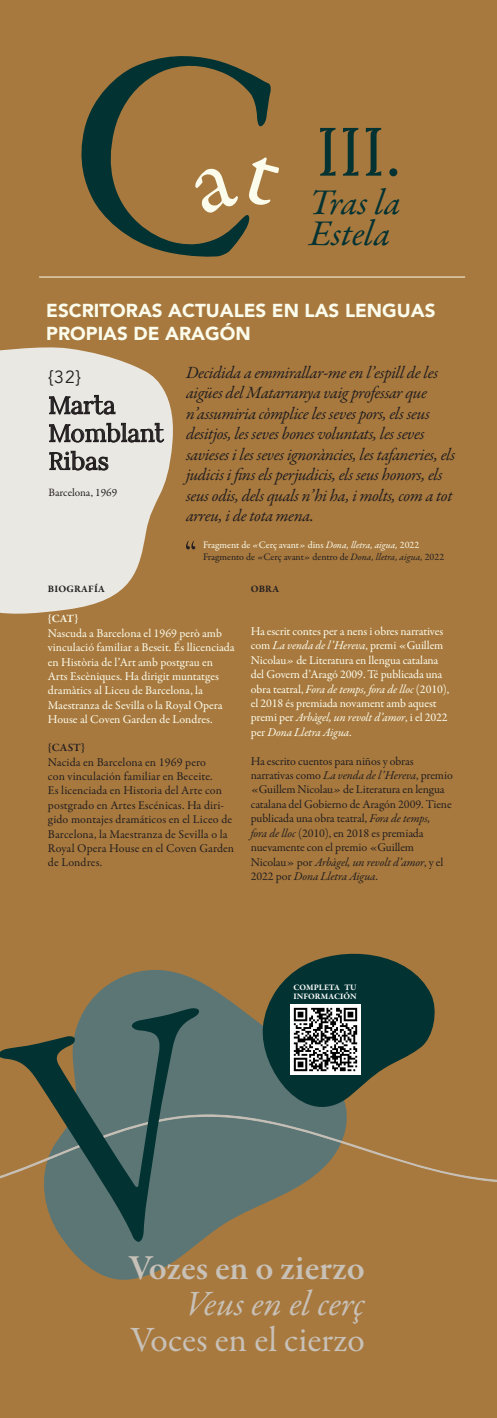
<style>
.page{position:relative;width:497px;height:1418px;background:#fff}
.page>*{position:absolute;margin:0;border:0;box-sizing:border-box;transform-origin:0 0}
.t1{font:68.15px "Leiko";color:#033232}
.t2{font:italic 36.4px/30.9px "Garamond Premr Pro";letter-spacing:-.005em;color:#033232}
.t3{font:35.77px "Garamond Premr Pro";color:#c8c1b8}
.t4{font:600 35.77px "Garamond Premr Pro";color:#c8c1b8}
.t5{font:italic 35.77px "Garamond Premr Pro";letter-spacing:-.005em;color:#c8c1b8}
.t6{font:24.25px/27.9px "Leiko";color:#231f20}
.t7{font:900 18.75px/22.5px "Avenir";color:#fbfcec}
.t8{font:17.5px "Avenir";color:#231f20}
.t9{font:italic 17.25px/20.5px "Garamond Premr Pro";letter-spacing:-.02em;color:#231f20}
.t10{font:12px/14.4px "Garamond Premr Pro";color:#231f20}
.t11{font:12px/14.4px "Garamond Premr Pro";letter-spacing:-.005em;color:#fbfcec}
.t12{font:11.25px "Garamond Premr Pro";color:#231f20}
.t13{font:600 11.25px "Garamond Premr Pro";color:#231f20}
.t14{font:600 11.25px "Garamond Premr Pro";color:#fbfcec}
.t15{font:10px/12px "Garamond Premr Pro";letter-spacing:-.005em;color:#231f20}
.t16{font:700 10px "Garamond Premr Pro";letter-spacing:.015em;color:#231f20}
.t17{font:700 8.5px/9.5px "Garamond Premr Pro";color:#fff}
.s1{color:#fbfcec}
.s2{font-style:italic;color:#fbfcec}
.s3{font-style:italic}
</style>
<div class="page">
<div style="left:0;top:0;width:496px;height:1417px;background:#a8793e"></div>
<svg style="left:83px;top:970px;width:191px;height:310px"></svg>
<svg style="left:258px;top:953px;width:177px;height:159px;fill:#033232"></svg>
<img style="left:290px;top:1004px;width:70px;height:70px">
<svg style="left:0;top:347px;width:173px;height:267px;fill:#eae8e3"></svg>
<svg style="left:186px;top:541px;width:9px;height:8px"></svg>
<svg style="left:49px;top:395px;width:66px;height:19px"></svg>
<svg style="left:49px;top:423px;width:114px;height:19px;background:#a8a6a3"></svg>
<svg style="left:49px;top:451px;width:59px;height:19px"></svg>
<svg style="left:245px;top:1112px;width:251px;height:87px"></svg>
<hr style="left:39px;top:276px;width:425px;height:1px;background:#fbfcec">
<svg style="left:0;top:1006px;width:245px;height:256px"></svg>
<h1 class="t1" style="left:316px;top:111px;width:87px">III.</h1>
<h2 class="t2" style="left:309px;top:189px;width:93px">Tras la<br>Estela</h2>
<h3 class="t7" style="left:46px;top:299px;width:390px">ESCRITORAS ACTUALES EN LAS LENGUAS<br>PROPIAS DE ARAGÓN</h3>
<p class="t9" style="left:186px;top:363px;width:270px">Decidida a emmirallar-me en l’espill de les aigües del Matarranya vaig professar que n’assumiria còmplice les seves pors, els seus desitjos, les seves bones voluntats, les seves savieses i les seves ignoràncies, les tafaneries, els judicis i fins els perjudicis, els seus honors, els seus odis, dels quals n’hi ha, i molts, com a tot arreu, i de tota mena.</p>
<h3 class="t8" style="left:48px;top:366px;width:34px">{32}</h3>
<h3 class="t6" style="left:48px;top:391px;width:117px">Marta<br>Momblant<br>Ribas</h3>
<p class="t12" style="left:48px;top:485px;width:70px">Barcelona, 1969</p>
<p class="t15" style="left:203px;top:538px;width:242px"><span class="s1">Fragment de</span> <span class="s2">«</span><span class="s1">Cerç avant</span><span class="s2">»</span> <span class="s1">dins</span> <span class="s2">Dona, lletra, aigua,</span> <span class="s1">2022<br></span>Fragmento de <span class="s3">«</span>Cerç avant<span class="s3">»</span> dentro de <span class="s3">Dona, lletra, aigua,</span> 2022</p>
<p class="t16" style="left:48px;top:583px;width:58px">BIOGRAFÍA</p>
<p class="t16" style="left:250px;top:583px;width:30px">OBRA</p>
<p class="t14" style="left:48px;top:612px;width:32px">{CAT}</p>
<p class="t11" style="left:48px;top:626px;width:188px">Nascuda a Barcelona el 1969 però amb vinculació familiar a Beseit. És llicenciada en Història de l’Art amb postgrau en Arts Escèniques. Ha dirigit muntatges dramàtics al Liceu de Barcelona, la Maestranza de Sevilla o la Royal Opera House al Coven Garden de Londres.</p>
<p class="t13" style="left:48px;top:741px;width:39px">{CAST}</p>
<p class="t10" style="left:48px;top:755px;width:187px">Nacida en Barcelona en 1969 pero<br>con vinculación familiar en Beceite.<br>Es licenciada en Historia del Arte con postgrado en Artes Escénicas. Ha diri&shy;gido montajes dramáticos en el Liceo de Barcelona, la Maestranza de Sevilla o la Royal Opera House en el Coven Garden de Londres.</p>
<p class="t11" style="left:250px;top:624px;width:200px">Ha escrit contes per a nens i obres narratives com <span class="s3">La venda de l’Hereva</span>, premi «Guillem Nicolau<span class="s3">»</span> de Literatura en llengua catalana del Govern d’Aragó 2009. Té publicada una obra teatral, <span class="s3">Fora de temps, fora de lloc</span> (2010), el 2018 és premiada novament amb aquest premi per <span class="s3">Arbàgel, un revolt d’amor</span>, i el 2022 per <span class="s3">Dona Lletra Aigua</span>.</p>
<p class="t10" style="left:250px;top:754px;width:203px">Ha escrito cuentos para niños y obras narrativas como <span class="s3">La venda de l’Hereva</span>, premio «Guillem Nicolau<span class="s3">»</span> de Literatura en lengua catalana del Gobierno de Aragón 2009. Tiene publicada una obra teatral, <span class="s3">Fora de temps,<br>fora de lloc</span> (2010), en 2018 es premiada nuevamente con el premio «Guillem Nicolau» por <span class="s3">Arbàgel, un revolt d’amor</span>, y el 2022 por <span class="s3">Dona Lletra Aigua</span>.</p>
<p class="t17" style="left:293px;top:982px;width:65px">COMPLETA TU<br>INFORMACIÓN</p>
<h3 class="t4" style="left:129px;top:1245px;width:237px">Vozes en o zierzo</h3>
<h3 class="t5" style="left:186px;top:1280px;width:180px">Veus en el cerç</h3>
<h3 class="t3" style="left:130px;top:1318px;width:235px">Voces en el cierzo</h3>
</div>
